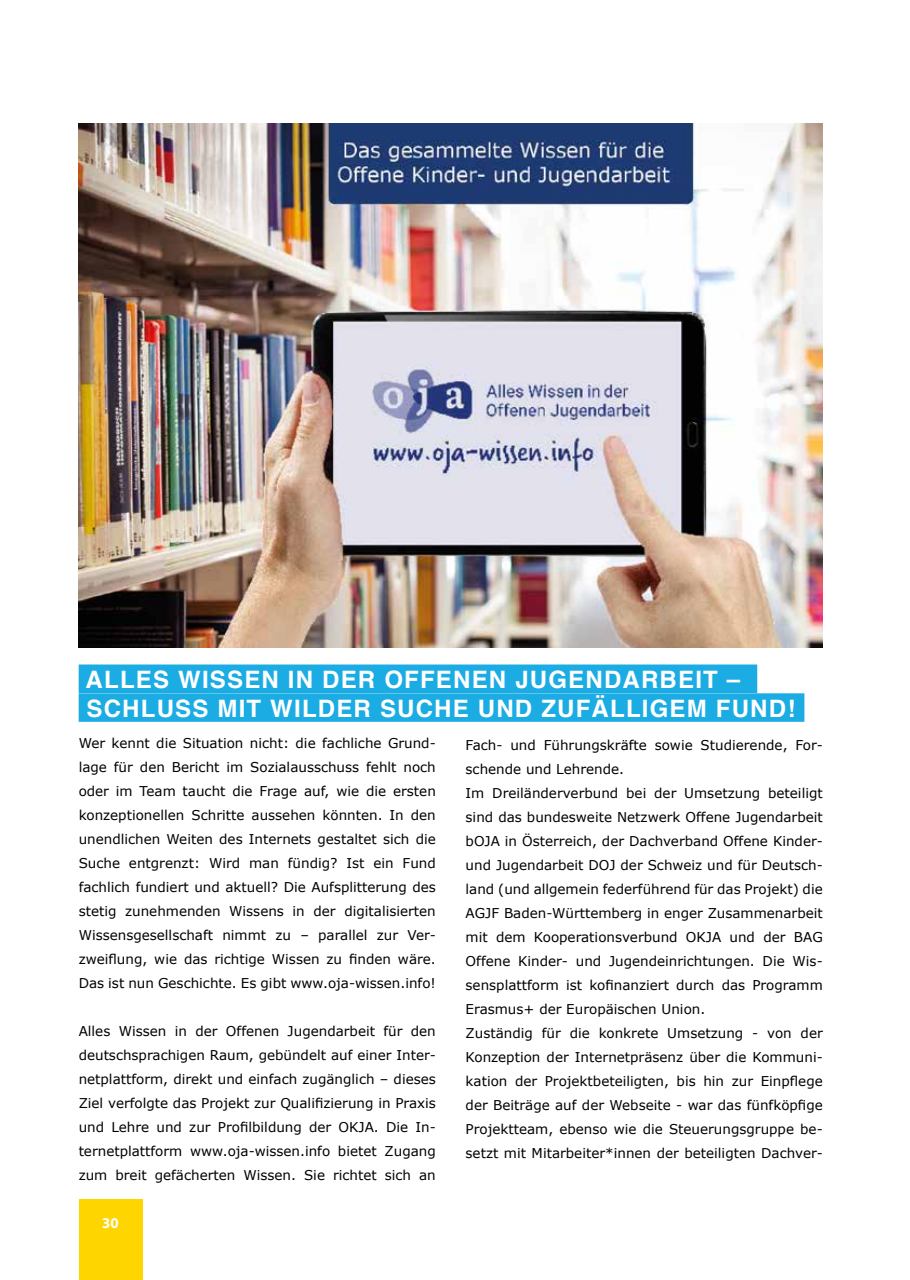
<style>
.page{position:relative;width:910px;height:1280px;background:#fff}
.page>*{position:absolute;margin:0;border:0;box-sizing:border-box;transform-origin:0 0}
.t1{font:700 24px/28.8px "Helvetica";letter-spacing:.05em;color:#fff}
.t2{font:700 15px "Myriad Pro";color:#fff}
.t3{font:13.5px/24px "Verdana";color:#000;text-align:justify}
</style>
<div class="page">
<div style="left:79px;top:1199px;width:63px;height:81px;background:#ffd500"></div>
<div style="left:79px;top:664px;width:678px;height:29px;background:#1cace4"></div>
<div style="left:79px;top:693px;width:725px;height:29px;background:#1cace4"></div>
<img style="left:79px;top:123px;width:744px;height:524px">
<h1 class="t1" style="left:86px;top:665px;width:711px">ALLES WISSEN IN DER OFFENEN JUGENDARBEIT –<br>SCHLUSS MIT WILDER SUCHE UND ZUFÄLLIGEM FUND!</h1>
<p class="t3" style="left:79px;top:731px;width:359px">Wer kennt die Situation nicht: die fachliche Grund&shy;lage für den Bericht im Sozialausschuss fehlt noch oder im Team taucht die Frage auf, wie die ersten konzeptionellen Schritte aussehen könnten. In den unendlichen Weiten des Internets gestaltet sich die Suche entgrenzt: Wird man fündig? Ist ein Fund fachlich fundiert und aktuell? Die Aufsplitterung des stetig zunehmenden Wissens in der digitalisierten Wissensgesellschaft nimmt zu – parallel zur Ver&shy;zweiflung, wie das richtige Wissen zu finden wäre.<br>Das ist nun Geschichte. Es gibt www.oja-wissen.info!</p>
<p class="t3" style="left:79px;top:1019px;width:359px">Alles Wissen in der Offenen Jugendarbeit für den deutschsprachigen Raum, gebündelt auf einer Inter&shy;netplattform, direkt und einfach zugänglich – dieses Ziel verfolgte das Projekt zur Qualifizierung in Praxis und Lehre und zur Profilbildung der OKJA. Die In&shy;ternetplattform www.oja-wissen.info bietet Zugang zum breit gefächerten Wissen. Sie richtet sich an</p>
<p class="t3" style="left:466px;top:734px;width:359px;text-align:left">Fach- und Führungskräfte sowie Studierende, For&shy;schende und Lehrende.<br>Im Dreiländerverbund bei der Umsetzung beteiligt sind das bundesweite Netzwerk Offene Jugendarbeit bOJA in Österreich, der Dachverband Offene Kinder&shy;und Jugendarbeit DOJ der Schweiz und für Deutsch&shy;land (und allgemein federführend für das Projekt) die AGJF Baden-Württemberg in enger Zusammenarbeit mit dem Kooperationsverbund OKJA und der BAG Offene Kinder- und Jugendeinrichtungen. Die Wis&shy;sensplattform ist kofinanziert durch das Programm Erasmus+ der Europäischen Union.<br>Zuständig für die konkrete Umsetzung - von der Konzeption der Internetpräsenz über die Kommuni&shy;kation der Projektbeteiligten, bis hin zur Einpflege der Beiträge auf der Webseite - war das fünfköpfige Projektteam, ebenso wie die Steuerungsgruppe be&shy;setzt mit Mitarbeiter*innen der beteiligten Dachver-</p>
<p class="t2" style="left:102px;top:1213px;width:18px">30</p>
</div>
